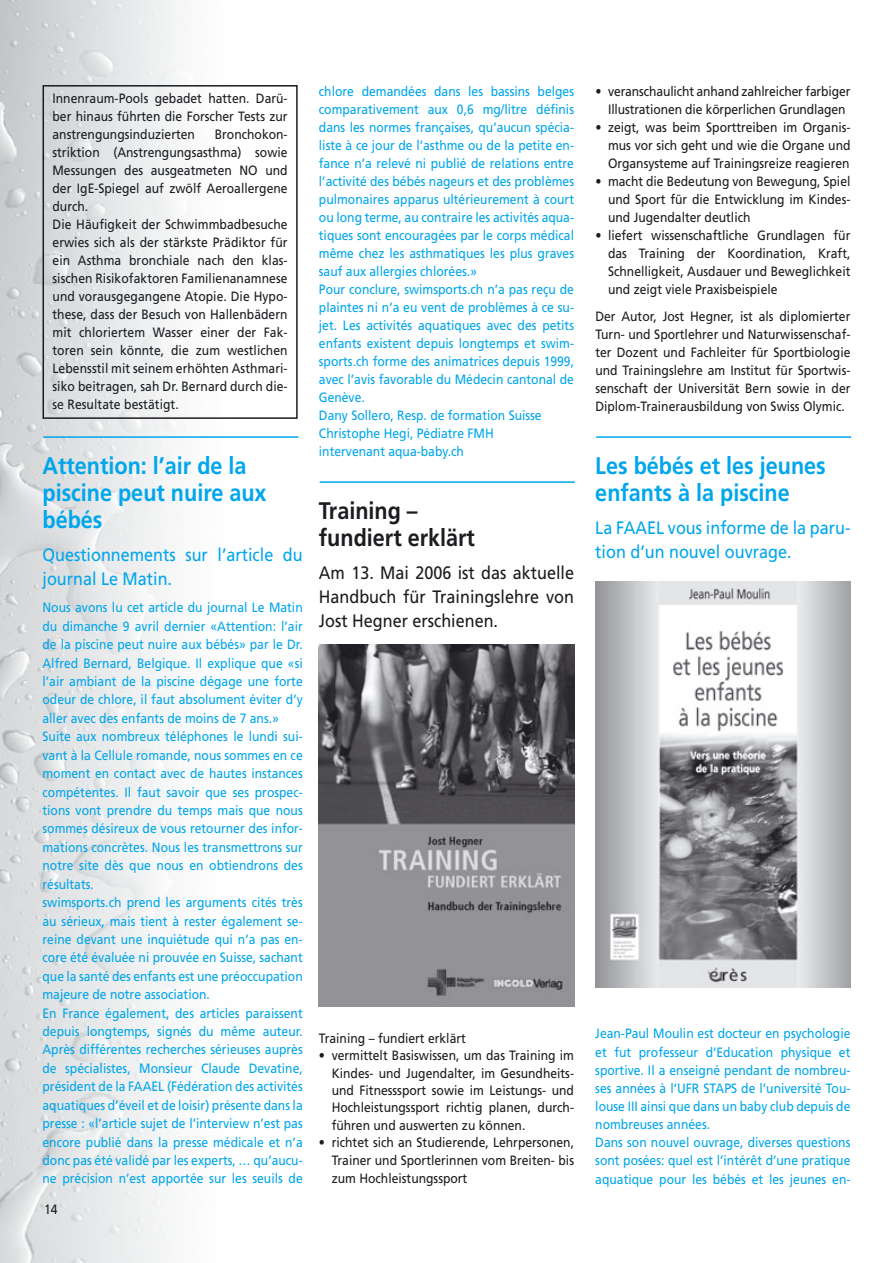
<style>
.page{position:relative;width:893px;height:1263px;background:#fff}
.page>*{position:absolute;margin:0;border:0;box-sizing:border-box;transform-origin:0 0}
.t1{font:700 24px/27px "Frutiger";color:#00a6eb;scale:.9 1}
.t2{font:700 24px/27px "Frutiger";color:#1b1c20;scale:.9 1}
.t3{font:18px/24px "Frutiger";color:#00a6eb;scale:.9 1}
.t4{font:18px/24px "Frutiger";color:#1b1c20;text-align:justify;scale:.9 1}
.t5{font:13.5px/18.5px "Frutiger";color:#00a6eb;scale:.9 1}
.t6{font:13.5px/18px "Frutiger";color:#1b1c20;text-align:justify;scale:.9 1}
</style>
<div class="page">
<img style="left:0;top:0;width:188px;height:1263px">
<hr style="left:43px;top:436px;width:255px;height:2px;background:#00a6eb">
<hr style="left:320px;top:481px;width:255px;height:2px;background:#00a6eb">
<hr style="left:596px;top:436px;width:255px;height:2px;background:#00a6eb">
<img style="left:319px;top:644px;width:255px;height:362px">
<img style="left:595px;top:581px;width:255px;height:407px">
<div style="left:43px;top:85px;width:255px;height:334px;border:2px solid #1b1c20"></div>
<p class="t6" style="left:53px;top:90px;width:263px">Innenraum-Pools gebadet hatten. Darü&shy;ber hinaus führten die Forscher Tests zur anstrengungsinduzierten</p>
<p class="t6" style="left:53px;top:126px;width:263px;text-align:left;text-indent:162px">Bronchokon&shy;striktion (Anstrengungsasthma) sowie Messungen des ausgeatmeten NO und der IgE-Spiegel auf zwölf Aeroallergene durch.<br>Die Häufigkeit der Schwimmbadbesuche erwies sich als der stärkste Prädiktor für ein Asthma bronchiale nach den klas&shy;sischen Risikofaktoren Familienanamnese und vorausgegangene Atopie. Die Hypo&shy;these, dass der Besuch von Hallenbädern mit chloriertem Wasser einer der Fak&shy;toren sein könnte, die zum westlichen Lebensstil mit seinem erhöhten Asthmari&shy;siko beitragen, sah Dr. Bernard durch die&shy;se Resultate bestätigt.</p>
<h1 class="t1" style="left:43px;top:454px;width:250px">Attention: l’air de la piscine peut nuire aux bébés</h1>
<h2 class="t3" style="left:43px;top:544px;width:291px">Questionnements sur l’article du journal Le Matin.</h2>
<p class="t5" style="left:43px;top:599px;width:291px">Nous avons lu cet article du journal Le Matin du dimanche 9 avril dernier «Attention: l’air de la piscine peut nuire aux bébés» par le Dr.<br>Alfred Bernard, Belgique. Il explique que «si l’air ambiant de la piscine dégage une forte odeur de chlore, il faut absolument éviter d’y aller avec des enfants de moins de 7 ans.» Suite aux nombreux téléphones le lundi sui&shy;vant à la Cellule romande, nous sommes en ce moment en contact avec de hautes instances compétentes. Il faut savoir que ses prospec&shy;tions vont prendre du temps mais que nous sommes désireux de vous retourner des infor&shy;mations concrètes. Nous les transmettrons sur notre site dès que nous en obtiendrons des résultats.<br>swimsports.ch prend les arguments cités très au sérieux, mais tient à rester également se&shy;reine devant une inquiétude qui n’a pas en&shy;core été évaluée ni prouvée en Suisse, sachant que la santé des enfants est une préoccupation majeure de notre association.<br>En France également, des articles paraissent depuis longtemps, signés du même auteur.<br>Après différentes recherches sérieuses auprès de spécialistes, Monsieur Claude Devatine, président de la FAAEL (Fédération des activités aquatiques d’éveil et de loisir) présente dans la presse : «l’article sujet de l’interview n’est pas encore publié dans la presse médicale et n’a donc pas été validé par les experts, … qu’aucu&shy;ne précision n’est apportée sur les seuils de</p>
<p class="t6" style="left:44px;top:1201px;width:17px">14</p>
<p class="t5" style="left:319px;top:83px;width:285px;line-height:18px">chlore demandées dans les bassins belges comparativement aux 0,6 mg/litre définis dans les normes françaises, qu’aucun spécia&shy;liste à ce jour de l’asthme ou de la petite en&shy;fance n’a relevé ni publié de relations entre l’activité des bébés nageurs et des problèmes pulmonaires apparus ultérieurement à court ou long terme, au contraire les activités aqua&shy;tiques sont encouragées par le corps médical même chez les asthmatiques les plus graves sauf aux allergies chlorées.»<br>Pour conclure, swimsports.ch n’a pas reçu de plaintes ni n’a eu vent de problèmes à ce su&shy;jet. Les activités aquatiques avec des petits enfants existent depuis longtemps et swim&shy;sports.ch forme des animatrices depuis 1999, avec l’avis favorable du Médecin cantonal de Genève.<br>Dany Sollero, Resp. de formation Suisse Christophe Hegi, Pédiatre FMH<br>intervenant aqua-baby.ch</p>
<h1 class="t2" style="left:319px;top:499px;width:175px">Training – fundiert erklärt</h1>
<h2 class="t4" style="left:319px;top:562px;width:285px">Am 13. Mai 2006 ist das aktuelle Handbuch für Trainingslehre von Jost Hegner erschienen.</h2>
<p class="t6" style="left:319px;top:1030px;width:165px">Training – fundiert erklärt</p>
<p class="t6" style="left:332px;top:1048px;width:271px;line-height:17.4px;text-indent:-13px">• vermittelt Basiswissen, um das Training im Kindes- und Jugendalter, im Gesundheits&shy;und Fitnesssport sowie im Leistungs- und Hochleistungssport richtig planen, durch&shy;führen und auswerten zu können.</p>
<p class="t6" style="left:332px;top:1134px;width:271px;text-indent:-13px">• richtet sich an Studierende, Lehrpersonen, Trainer und Sportlerinnen vom Breiten- bis zum Hochleistungssport</p>
<p class="t6" style="left:595px;top:83px;width:285px;text-align:center">• veranschaulicht anhand zahlreicher farbiger<br>Illustrationen die körperlichen Grundlagen</p>
<p class="t6" style="left:608px;top:119px;width:271px;text-indent:-13px">• zeigt, was beim Sporttreiben im Organis&shy;mus vor sich geht und wie die Organe und Organsysteme auf Trainingsreize reagieren</p>
<p class="t6" style="left:608px;top:173px;width:271px;text-indent:-13px">• macht die Bedeutung von Bewegung, Spiel und Sport für die Entwicklung im Kindes&shy;und Jugendalter deutlich</p>
<p class="t6" style="left:608px;top:227px;width:271px;text-indent:-13px">• liefert wissenschaftliche Grundlagen für das Training der Koordination, Kraft, Schnelligkeit, Ausdauer und Beweglichkeit und zeigt viele Praxisbeispiele</p>
<p class="t6" style="left:595px;top:308px;width:285px">Der Autor, Jost Hegner, ist als diplomierter Turn- und Sportlehrer und Naturwissenschaf&shy;ter Dozent und Fachleiter für Sportbiologie und Trainingslehre am Institut für Sportwis&shy;senschaft der Universität Bern sowie in der Diplom-Trainerausbildung von Swiss Olymic.</p>
<h1 class="t1" style="left:595px;top:454px;width:258px">Les bébés et les jeunes enfants à la piscine</h1>
<h2 class="t3" style="left:595px;top:517px;width:285px">La FAAEL vous informe de la paru&shy;tion d’un nouvel ouvrage.</h2>
<p class="t5" style="left:595px;top:1026px;width:285px">Jean-Paul Moulin est docteur en psychologie et fut professeur d’Education physique et sportive. Il a enseigné pendant de nombreu&shy;ses années à l’UFR STAPS de l’université Tou&shy;louse III ainsi que dans un baby club depuis de nombreuses années.<br>Dans son nouvel ouvrage, diverses questions sont posées: quel est l’intérêt d’une pratique aquatique pour les bébés et les jeunes en-</p>
</div>
